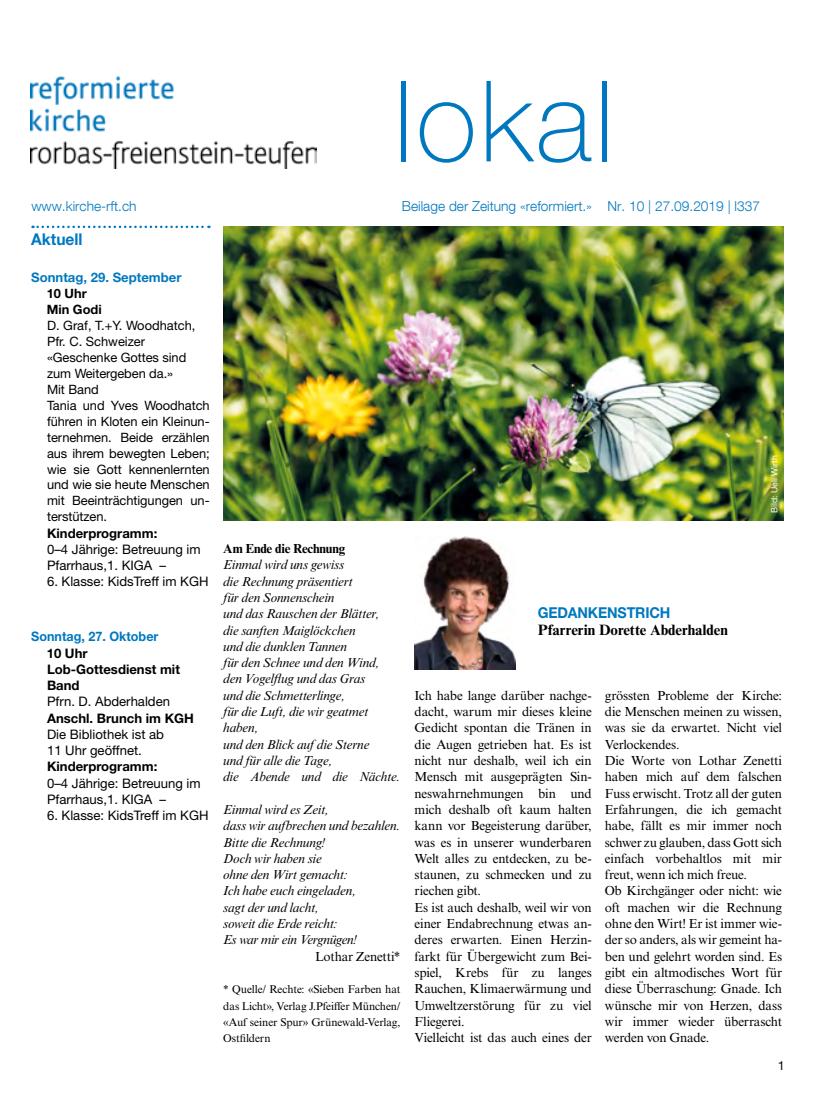
<style>
.page{position:relative;width:815px;height:1106px;background:#fff}
.page>*{position:absolute;margin:0;border:0;box-sizing:border-box;transform-origin:0 0}
.t1{font:100 112.5px "Helvetica Neue LT Pro";letter-spacing:.03em;color:#0078bf}
.t2{font:700 16.25px "Helvetica Neue LT Pro";color:#0078bf;scale:.96 1}
.t3{font:700 15px "Times NRMT Pro";color:#000}
.t4{font:700 15px "Helvetica Neue LT Pro";letter-spacing:-.01em;color:#0078bf;scale:.95 1}
.t5{font:300 13.75px "Helvetica Neue LT Com";color:#0078bf}
.t6{font:13.12px/16.2px "Times NRMT Pro";letter-spacing:-.015em;color:#000}
.t7{font:italic 13.12px/16.2px "Times NRMT Pro";letter-spacing:-.015em;color:#000}
.t8{font:13.12px/16.2px "Helvetica Neue LT Pro";color:#000}
.t9{font:700 13.12px/16.2px "Helvetica Neue LT Pro";color:#000}
.t10{font:700 13.12px "Helvetica Neue LT Pro";color:#0078bf}
.t11{font:700 13.12px "Helvetica Neue LT Pro";color:#0078bf;scale:.96 1}
.t12{font:700 13.12px "Times NRMT Pro";letter-spacing:-.015em;color:#000}
.t13{font:12.88px/15.9px "Helvetica Neue LT Pro";letter-spacing:-.005em;color:#000}
.t14{font:700 12.88px/15.9px "Helvetica Neue LT Pro";color:#000}
.t15{font:12.5px "Helvetica Neue";color:#000}
.t16{font:11.25px/16.2px "Times NRMT Pro";letter-spacing:-.01em;color:#000;text-align:justify}
.t17{font:8.75px "Helvetica Neue LT Pro";color:#fff}
</style>
<div class="page">
<img style="left:415px;top:536px;width:101px;height:133px">
<img style="left:31px;top:76px;width:286px;height:93px">
<svg style="left:33px;top:226px;width:176px;height:2px"></svg>
<img style="left:223px;top:226px;width:560px;height:294px">
<h1 class="t1" style="left:394px;top:55px;width:222px">lokal</h1>
<p class="t5" style="left:31px;top:197px;width:107px">www.kirche-rft.ch</p>
<p class="t2" style="left:31px;top:229px;width:55px">Aktuell</p>
<p class="t10" style="left:31px;top:269px;width:152px">Sonntag, 29. September</p>
<p class="t14" style="left:47px;top:285px;width:57px">10 Uhr<br>Min Godi</p>
<p class="t13" style="left:47px;top:317px;width:164px">D. Graf, T.+Y. Woodhatch,<br>Pfr. C. Schweizer «Geschenke Gottes sind zum Weitergeben da.»<br>Mit Band<br>Tania und Yves Woodhatch führen in Kloten ein Kleinun&shy;ternehmen. Beide erzählen aus ihrem bewegten Leben; wie sie Gott kennenlernten und wie sie heute Menschen mit Beeinträchtigungen un&shy;terstützen.</p>
<p class="t9" style="left:47px;top:524px;width:112px">Kinderprogramm:</p>
<p class="t8" style="left:47px;top:541px;width:155px">0–4 Jährige: Betreuung im<br>Pfarrhaus,1. KIGA –</p>
<p class="t8" style="left:47px;top:573px;width:163px">6. Klasse: KidsTreff im KGH</p>
<p class="t11" style="left:31px;top:628px;width:134px">Sonntag, 27. Oktober</p>
<p class="t9" style="left:47px;top:644px;width:135px">10 Uhr<br>Lob-Gottesdienst mit<br>Band</p>
<p class="t8" style="left:47px;top:693px;width:125px">Pfrn. D. Abderhalden</p>
<p class="t9" style="left:47px;top:709px;width:148px">Anschl. Brunch im KGH</p>
<p class="t8" style="left:47px;top:726px;width:118px">Die Bibliothek ist ab<br>11 Uhr geöffnet.</p>
<p class="t9" style="left:47px;top:758px;width:112px">Kinderprogramm:</p>
<p class="t8" style="left:47px;top:774px;width:155px">0–4 Jährige: Betreuung im<br>Pfarrhaus,1. KIGA –</p>
<p class="t8" style="left:47px;top:807px;width:163px">6. Klasse: KidsTreff im KGH</p>
<p class="t5" style="left:402px;top:197px;width:360px">Beilage der Zeitung «reformiert.» Nr. 10 | 27.09.2019 | l337</p>
<p class="t17" style="left:769px;top:513px;width:59px;rotate:-90deg">Bild: Ueli Wirth</p>
<p class="t12" style="left:223px;top:540px;width:124px">Am Ende die Rechnung</p>
<p class="t7" style="left:223px;top:557px;width:179px">Einmal wird uns gewiss<br>die Rechnung präsentiert<br>für den Sonnenschein<br>und das Rauschen der Blätter,<br>die sanften Maiglöckchen<br>und die dunklen Tannen<br>für den Schnee und den Wind, den Vogelflug und das Gras<br>und die Schmetterlinge,<br>für die Luft, die wir geatmet haben,<br>und den Blick auf die Sterne<br>und für alle die Tage,<br>die Abende und die Nächte.</p>
<p class="t7" style="left:223px;top:802px;width:179px">Einmal wird es Zeit,<br>dass wir aufbrechen und bezahlen.<br>Bitte die Rechnung!<br>Doch wir haben sie<br>ohne den Wirt gemacht:<br>Ich habe euch eingeladen,<br>sagt der und lacht,<br>soweit die Erde reicht:<br>Es war mir ein Vergnügen!</p>
<p class="t6" style="left:315px;top:948px;width:87px">Lothar Zenetti*</p>
<p class="t16" style="left:223px;top:982px;width:179px">* Quelle/ Rechte: «Sieben Farben hat das Licht», Verlag J.Pfeiffer München/ «Auf seiner Spur» Grünewald-Verlag, Ostfildern</p>
<p class="t4" style="left:538px;top:603px;width:141px">GEDANKENSTRICH</p>
<p class="t3" style="left:538px;top:620px;width:192px">Pfarrerin Dorette Abderhalden</p>
<p class="t6" style="left:415px;top:688px;width:179px">Ich habe lange darüber nachge&shy;dacht, warum mir dieses kleine<br>Gedicht spontan die Tränen in die Augen getrieben hat. Es ist nicht nur deshalb, weil ich ein<br>Mensch mit ausgeprägten Sin&shy;neswahrnehmungen bin und mich deshalb oft kaum halten kann vor Begeisterung darüber, was es in unserer wunderbaren<br>Welt alles zu entdecken, zu be&shy;staunen, zu schmecken und zu riechen gibt.<br>Es ist auch deshalb, weil wir von einer Endabrechnung etwas an&shy;deres erwarten. Einen Herzin&shy;farkt für Übergewicht zum Bei&shy;spiel, Krebs für zu langes<br>Rauchen, Klimaerwärmung und<br>Umweltzerstörung für zu viel<br>Fliegerei.<br>Vielleicht ist das auch eines der</p>
<p class="t6" style="left:605px;top:688px;width:179px">grössten Probleme der Kirche: die Menschen meinen zu wissen, was sie da erwartet. Nicht viel<br>Verlockendes.<br>Die Worte von Lothar Zenetti haben mich auf dem falschen<br>Fuss erwischt. Trotz all der guten<br>Erfahrungen, die ich gemacht habe, fällt es mir immer noch schwer zu glauben, dass Gott sich einfach vorbehaltlos mit mir freut, wenn ich mich freue.<br>Ob Kirchgänger oder nicht: wie oft machen wir die Rechnung ohne den Wirt! Er ist immer wie&shy;der so anders, als wir gemeint ha&shy;ben und gelehrt worden sind. Es gibt ein altmodisches Wort für diese Überraschung: Gnade. Ich wünsche mir von Herzen, dass wir immer wieder überrascht werden von Gnade.</p>
<p class="t15" style="left:778px;top:1056px;width:8px">1</p>
</div>
